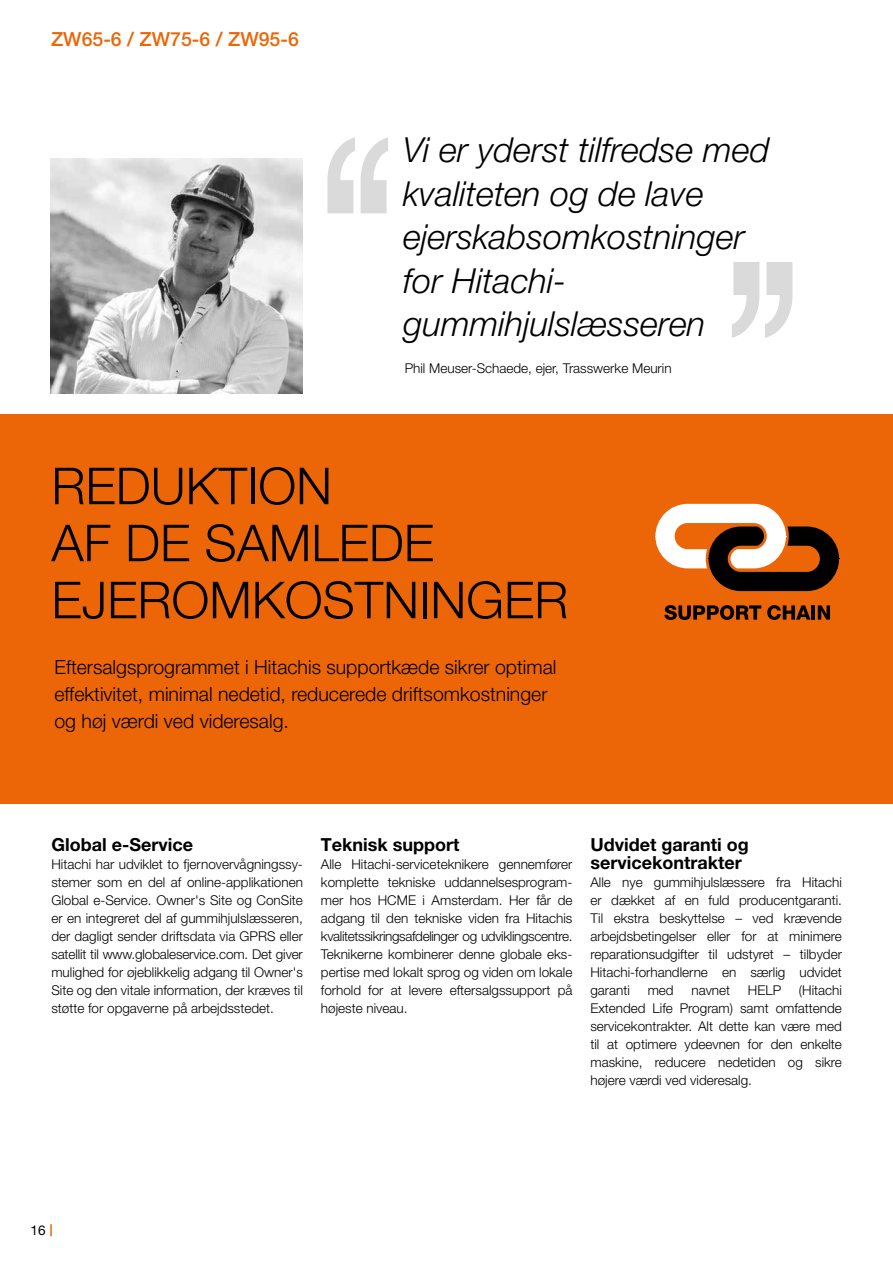
<style>
.page{position:relative;width:893px;height:1263px;background:#fff}
.page>*{position:absolute;margin:0;border:0;box-sizing:border-box;transform-origin:0 0}
.t1{font:300 51px/57px "Helvetica Neue LT Pro";color:#000}
.t2{font:italic 300 34.5px/43.5px "Helvetica Neue LT Pro";color:#000}
.t3{font:300 19.5px/27px "Helvetica Neue LT Pro";color:#000}
.t4{font:500 19.5px "Helvetica Neue LT Pro";color:#ec6608}
.t5{font:700 18px/18px "Helvetica Neue LT Pro";color:#000}
.t6{font:300 13.5px/18px "Helvetica Neue LT Pro";color:#000;text-align:justify}
.t7{font:13.5px "Helvetica Neue LT Pro";color:#000}
</style>
<div class="page">
<svg style="left:50px;top:1224px;width:2px;height:12px"></svg>
<div style="left:0;top:414px;width:893px;height:390px;background:#ec6608"></div>
<svg style="left:767px;top:605px;width:43px;height:15px"></svg>
<hr style="left:811px;top:605px;width:4px;height:15px;background:#000">
<svg style="left:818px;top:605px;width:12px;height:15px"></svg>
<svg style="left:664px;top:605px;width:97px;height:15px"></svg>
<svg style="left:655px;top:504px;width:184px;height:87px"></svg>
<svg style="left:732px;top:262px;width:60px;height:76px"></svg>
<svg style="left:327px;top:137px;width:61px;height:76px"></svg>
<img style="left:51px;top:159px;width:252px;height:234px">
<h3 class="t4" style="left:51px;top:27px;width:249px">ZW65-6 / ZW75-6 / ZW95-6</h3>
<h2 class="t2" style="left:403px;top:128px;width:368px">Vi er yderst tilfredse med kvaliteten og de lave ejerskabsomkostninger for Hitachi&shy;gummihjulslæsseren</h2>
<p class="t6" style="left:405px;top:359px;width:268px">Phil Meuser-Schaede, ejer, Trasswerke Meurin</p>
<h1 class="t1" style="left:51px;top:456px;width:518px">REDUKTION<br>AF DE SAMLEDE<br>EJEROMKOSTNINGER</h1>
<h3 class="t3" style="left:54px;top:653px;width:504px">Eftersalgsprogrammet i Hitachis supportkæde sikrer optimal effektivitet, minimal nedetid, reducerede driftsomkostninger og høj værdi ved videresalg.</h3>
<h3 class="t5" style="left:51px;top:835px;width:143px">Global e-Service</h3>
<p class="t6" style="left:51px;top:854px;width:253px">Hitachi har udviklet to fjernovervågningssy&shy;stemer som en del af online-applikationen Global e-Service. Owner's Site og ConSite er en integreret del af gummihjulslæsseren, der dagligt sender driftsdata via GPRS eller satellit til www.globaleservice.com. Det giver mulighed for øjeblikkelig adgang til Owner's Site og den vitale information, der kræves til støtte for opgaverne på arbejdsstedet.</p>
<h3 class="t5" style="left:321px;top:835px;width:140px">Teknisk support</h3>
<p class="t6" style="left:321px;top:854px;width:253px">Alle Hitachi-serviceteknikere gennemfører komplette tekniske uddannelsesprogram&shy;mer hos HCME i Amsterdam. Her får de adgang til den tekniske viden fra Hitachis kvalitetssikringsafdelinger og udviklingscentre.<br>Teknikerne kombinerer denne globale eks&shy;pertise med lokalt sprog og viden om lokale forhold for at levere eftersalgssupport på højeste niveau.</p>
<h3 class="t5" style="left:590px;top:835px;width:160px">Udvidet garanti og servicekontrakter</h3>
<p class="t6" style="left:590px;top:872px;width:253px">Alle nye gummihjulslæssere fra Hitachi er dækket af en fuld producentgaranti.<br>Til ekstra beskyttelse – ved krævende arbejdsbetingelser eller for at minimere reparationsudgifter til udstyret – tilbyder Hitachi-forhandlerne en særlig udvidet garanti</p>
<p class="t6" style="left:590px;top:980px;width:253px;text-indent:208px">(Hitachi Extended Life Program) samt omfattende servicekontrakter. Alt dette kan være med til at optimere ydeevnen for den enkelte maskine, reducere nedetiden og sikre højere værdi ved videresalg.</p>
<p class="t6" style="left:648px;top:980px;width:28px">med</p>
<p class="t6" style="left:691px;top:980px;width:40px">navnet</p>
<p class="t6" style="left:748px;top:980px;width:35px">HELP</p>
<p class="t7" style="left:31px;top:1222px;width:17px">16</p>
</div>
